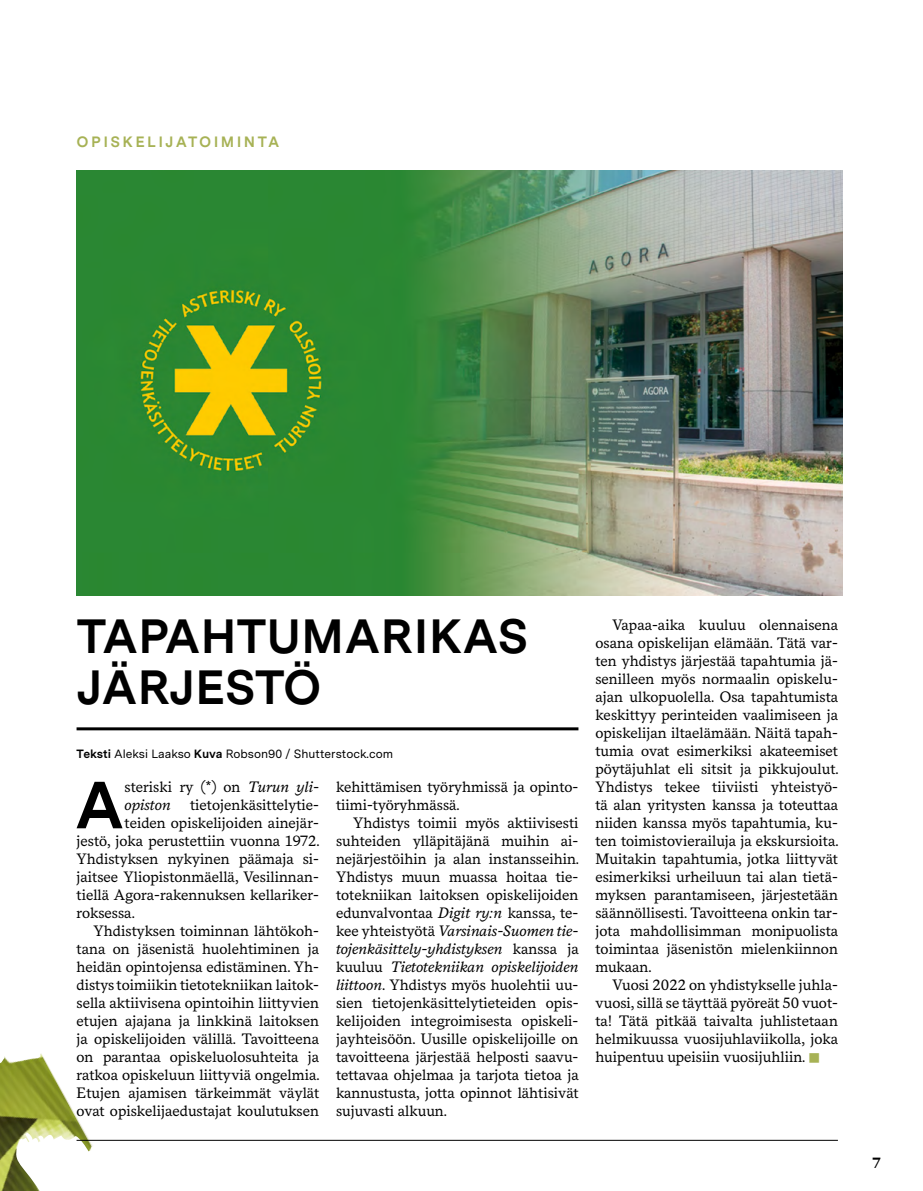
<style>
.page{position:relative;width:923px;height:1191px;background:#fff}
.page>*{position:absolute;margin:0;border:0;box-sizing:border-box;transform-origin:0 0}
.t1{font:700 66.45px "Messina Sans";color:#000}
.t2{font:700 48px/51px "Messina Sans";color:#000}
.t3{font:16.5px "Wingdings";color:#a7b255}
.t4{font:15px/18px "Messina Serif";color:#000;text-align:justify}
.t5{font:italic 15px/18px "Messina Serif";color:#000}
.t6{font:700 15px "Messina Sans";letter-spacing:.16em;color:#a7b255}
.t7{font:700 15px "Messina Serif";color:#000}
.t8{font:12px "Messina Sans";color:#000}
.s1{font-weight:700}
.s2{font-style:normal}
.s3{font-style:italic}
</style>
<div class="page">
<img style="left:0;top:1053px;width:94px;height:138px">
<hr style="left:77px;top:1140px;width:761px;height:1px;background:#000">
<hr style="left:77px;top:727px;width:501px;height:3px;background:#000">
<img style="left:77px;top:170px;width:765px;height:425px">
<p class="t6" style="left:77px;top:131px;width:204px">OPISKELIJATOIMINTA</p>
<h2 class="t2" style="left:77px;top:608px;width:453px">TAPAHTUMARIKAS<br>JÄRJESTÖ</h2>
<p class="t8" style="left:77px;top:744px;width:318px"><span class="s1">Teksti</span> Aleksi Laakso <span class="s1">Kuva</span> Robson90 / Shutterstock.com</p>
<h1 class="t1" style="left:75px;top:755px;width:51px">A</h1>
<p class="t5" style="left:124px;top:777px;width:196px"><span class="s2">steriski ry (*) on</span> Turun yli&shy;opiston</p>
<p class="t4" style="left:190px;top:795px;width:130px">tietojenkäsittelytie-</p>
<p class="t4" style="left:124px;top:813px;width:196px">teiden opiskelijoiden ainejär-</p>
<p class="t4" style="left:77px;top:831px;width:245px">jestö, joka perustettiin vuonna 1972.</p>
<p class="t4" style="left:77px;top:849px;width:244px">Yhdistyksen nykyinen päämaja si-</p>
<p class="t4" style="left:77px;top:867px;width:244px">jaitsee Yliopistonmäellä, Vesilinnan-</p>
<p class="t4" style="left:77px;top:885px;width:244px">tiellä Agora-rakennuksen kellariker-</p>
<p class="t4" style="left:77px;top:903px;width:60px">roksessa.</p>
<p class="t4" style="left:94px;top:921px;width:227px">Yhdistyksen toiminnan lähtökoh-</p>
<p class="t4" style="left:77px;top:939px;width:244px">tana on jäsenistä huolehtiminen ja</p>
<p class="t4" style="left:77px;top:957px;width:244px">heidän opintojensa edistäminen. Yh-</p>
<p class="t4" style="left:77px;top:975px;width:244px">distys toimiikin tietotekniikan laitok-</p>
<p class="t4" style="left:77px;top:993px;width:244px">sella aktiivisena opintoihin liittyvien</p>
<p class="t4" style="left:77px;top:1011px;width:244px">etujen ajajana ja linkkinä laitoksen</p>
<p class="t4" style="left:77px;top:1029px;width:244px">ja opiskelijoiden välillä. Tavoitteena</p>
<p class="t4" style="left:77px;top:1047px;width:244px">on parantaa opiskeluolosuhteita ja</p>
<p class="t4" style="left:77px;top:1065px;width:245px">ratkoa opiskeluun liittyviä ongelmia.</p>
<p class="t4" style="left:77px;top:1083px;width:244px">Etujen ajamisen tärkeimmät väylät</p>
<p class="t4" style="left:77px;top:1101px;width:244px">ovat opiskelijaedustajat koulutuksen</p>
<p class="t4" style="left:336px;top:777px;width:244px">kehittämisen työryhmissä ja opinto&shy;tiimi-työryhmässä.</p>
<p class="t4" style="left:336px;top:813px;width:245px;text-indent:17px">Yhdistys toimii myös aktiivisesti suhteiden ylläpitäjänä muihin ai&shy;nejärjestöihin ja alan instansseihin.<br>Yhdistys muun muassa hoitaa tie&shy;totekniikan laitoksen opiskelijoiden edunvalvontaa <span class="s3">Digit ry:n</span> kanssa, te&shy;kee yhteistyötä <span class="s3">Varsinais-Suomen tie&shy;tojenkäsittely-yhdistyksen</span> kanssa ja kuuluu <span class="s3">Tietotekniikan opiskelijoiden liittoon</span>. Yhdistys myös huolehtii uu&shy;sien tietojenkäsittelytieteiden opis&shy;kelijoiden integroimisesta opiskeli&shy;jayhteisöön. Uusille opiskelijoille on tavoitteena järjestää helposti saavu&shy;tettavaa ohjelmaa ja tarjota tietoa ja kannustusta, jotta opinnot lähtisivät sujuvasti alkuun.</p>
<p class="t4" style="left:595px;top:615px;width:245px;text-indent:17px">Vapaa-aika kuuluu olennaisena osana opiskelijan elämään. Tätä var&shy;ten yhdistys järjestää tapahtumia jä&shy;senilleen myös normaalin opiskelu&shy;ajan ulkopuolella. Osa tapahtumista keskittyy perinteiden vaalimiseen ja opiskelijan iltaelämään. Näitä tapah&shy;tumia ovat esimerkiksi akateemiset pöytäjuhlat eli sitsit ja pikkujoulut.<br>Yhdistys tekee tiiviisti yhteistyö&shy;tä alan yritysten kanssa ja toteuttaa niiden kanssa myös tapahtumia, ku&shy;ten toimistovierailuja ja ekskursioita.<br>Muitakin tapahtumia, jotka liittyvät esimerkiksi urheiluun tai alan tietä&shy;myksen parantamiseen, järjestetään säännöllisesti. Tavoitteena onkin tar&shy;jota mahdollisimman monipuolista toimintaa jäsenistön mielenkiinnon mukaan.</p>
<p class="t4" style="left:595px;top:975px;width:244px;text-indent:17px">Vuosi 2022 on yhdistykselle juhla&shy;vuosi, sillä se täyttää pyöreät 50 vuot&shy;ta! Tätä pitkää taivalta juhlistetaan helmikuussa vuosijuhlaviikolla, joka huipentuu upeisiin vuosijuhliin.</p>
<p class="t3" style="left:808px;top:1049px;width:14px">■</p>
<p class="t7" style="left:873px;top:1151px;width:9px">7</p>
</div>
